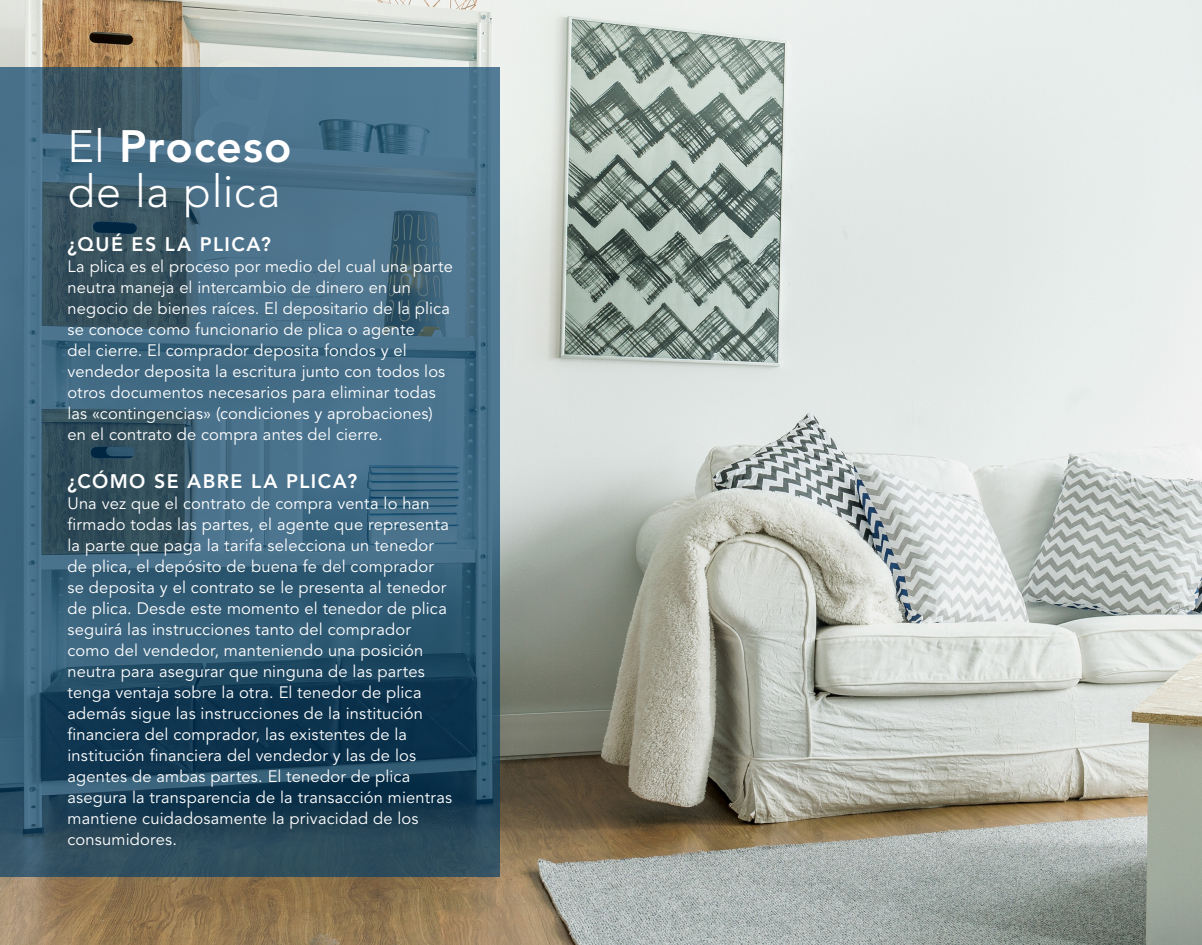
<style>
.page{position:relative;width:1202px;height:945px;background:#fff}
.page>*{position:absolute;margin:0;border:0;box-sizing:border-box;transform-origin:0 0}
.t1{font:300 45px/45px "Avenir LT Std";letter-spacing:.01em;color:#fff}
.t2{font:800 19.5px "Avenir LT Std";letter-spacing:.075em;color:#fff}
.t3{font:16.5px/21px "Avenir LT Std";letter-spacing:.01em;color:#fff}
.s1{font-weight:800}
</style>
<div class="page">
<img style="left:0;top:0;width:1202px;height:945px">
<svg style="left:0;top:68px;width:500px;height:810px;background:#375d74"></svg>
<h1 class="t1" style="left:68px;top:125px;width:226px">El <span class="s1">Proceso </span>de la plica</h1>
<p class="t2" style="left:68px;top:233px;width:205px">¿QUÉ ES LA PLICA?</p>
<p class="t3" style="left:68px;top:256px;width:387px">La plica es el proceso por medio del cual una parte neutra maneja el intercambio de dinero en un negocio de bienes raíces. El depositario de la plica se conoce como funcionario de plica o agente<br>del cierre. El comprador deposita fondos y el vendedor deposita la escritura junto con todos los otros documentos necesarios para eliminar todas las «contingencias» (condiciones y aprobaciones) en el contrato de compra antes del cierre.</p>
<p class="t2" style="left:68px;top:470px;width:291px">¿CÓMO SE ABRE LA PLICA?</p>
<p class="t3" style="left:68px;top:493px;width:386px">Una vez que el contrato de compra venta lo han firmado todas las partes, el agente que representa la parte que paga la tarifa selecciona un tenedor de plica, el depósito de buena fe del comprador se deposita y el contrato se le presenta al tenedor de plica. Desde este momento el tenedor de plica seguirá las instrucciones tanto del comprador como del vendedor, manteniendo una posición neutra para asegurar que ninguna de las partes tenga ventaja sobre la otra. El tenedor de plica además sigue las instrucciones de la institución financiera del comprador, las existentes de la institución financiera del vendedor y las de los agentes de ambas partes. El tenedor de plica asegura la transparencia de la transacción mientras mantiene cuidadosamente la privacidad de los consumidores.</p>
</div>
